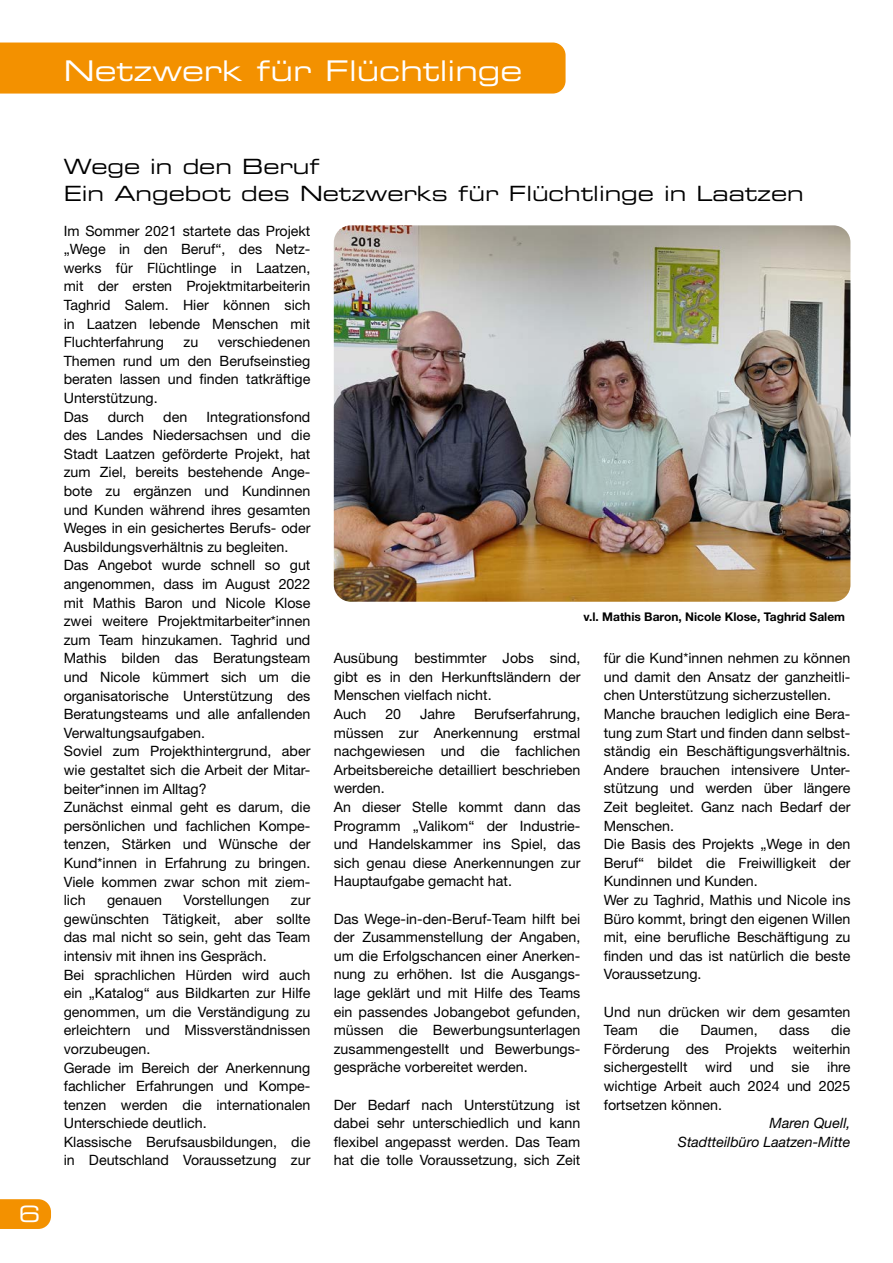
<style>
.page{position:relative;width:893px;height:1263px;background:#fff}
.page>*{position:absolute;margin:0;border:0;box-sizing:border-box;transform-origin:0 0}
.t1{font:28.5px "Eurostile Extended Two";color:#fff}
.t2{font:22.5px "Eurostile Extended Two";color:#fff}
.t3{font:21px/27px "Eurostile Extended Two";color:#000}
.t4{font:14.25px/18.6px "Helvetica Neue LT Std";color:#000}
.t5{font:italic 14.25px/18.6px "Helvetica Neue LT Std";color:#000;text-align:right}
.t6{font:700 12px "Helvetica Neue LT Std";color:#000}
</style>
<div class="page">
<svg style="left:0;top:1199px;width:51px;height:30px;background:#f3960d"></svg>
<div style="left:0;top:43px;width:566px;height:51px;background:#f39100"></div>
<img style="left:334px;top:225px;width:516px;height:377px">
<h1 class="t1" style="left:64px;top:51px;width:460px">Netzwerk für Flüchtlinge</h1>
<h2 class="t2" style="left:19px;top:1198px;width:23px">6</h2>
<h3 class="t3" style="left:64px;top:152px;width:742px">Wege in den Beruf<br>Ein Angebot des Netzwerks für Flüchtlinge in Laatzen</h3>
<p class="t4" style="left:64px;top:221px;width:248px;text-align:justify">Im Sommer 2021 startete das Projekt „Wege in den Beruf“, des Netz&shy;werks für Flüchtlinge in Laatzen, mit der ersten Projektmitarbeiterin Taghrid Salem. Hier können sich in Laatzen lebende Menschen mit Fluchterfahrung</p>
<p class="t4" style="left:64px;top:333px;width:248px;text-indent:154px">verschiedenen<br>Themen rund um den Berufseinstieg beraten lassen und finden tatkräftige<br>Unterstützung.<br>Das</p>
<p class="t4" style="left:184px;top:333px;width:16px">zu</p>
<p class="t4" style="left:64px;top:407px;width:248px;text-indent:143px">Integrationsfond des Landes Niedersachsen und die<br>Stadt Laatzen geförderte Projekt, hat zum Ziel, bereits bestehende Ange&shy;bote zu ergänzen und Kundinnen und Kunden während ihres gesamten<br>Weges in ein gesichertes Berufs- oder<br>Ausbildungsverhältnis zu begleiten.<br>Das Angebot wurde schnell so gut angenommen, dass im August 2022 mit Mathis Baron und Nicole Klose zwei weitere Projektmitarbeiter*innen zum Team hinzukamen. Taghrid und<br>Mathis bilden das Beratungsteam und Nicole kümmert sich um die organisatorische Unterstützung des<br>Beratungsteams und alle anfallenden<br>Verwaltungsaufgaben.<br>Soviel zum Projekthintergrund, aber wie gestaltet sich die Arbeit der Mitar&shy;beiter*innen im Alltag?<br>Zunächst einmal geht es darum, die persönlichen und fachlichen Kompe&shy;tenzen, Stärken und Wünsche der<br>Kund*innen in Erfahrung zu bringen.<br>Viele kommen zwar schon mit ziem&shy;lich</p>
<p class="t4" style="left:108px;top:407px;width:38px">durch</p>
<p class="t4" style="left:163px;top:407px;width:26px">den</p>
<p class="t6" style="left:584px;top:609px;width:263px">v.l. Mathis Baron, Nicole Klose, Taghrid Salem</p>
<p class="t4" style="left:604px;top:649px;width:248px">für die Kund*innen nehmen zu können und damit den Ansatz der ganzheitli&shy;chen Unterstützung sicherzustellen.<br>Manche brauchen lediglich eine Bera&shy;tung zum Start und finden dann selbst&shy;ständig ein Beschäftigungsverhältnis.<br>Andere brauchen intensivere Unter&shy;stützung und werden über längere Zeit begleitet. Ganz nach Bedarf der Menschen.<br>Die Basis des Projekts „Wege in den Beruf“ bildet die Freiwilligkeit der Kundinnen und Kunden.<br>Wer zu Taghrid, Mathis und Nicole ins Büro kommt, bringt den eigenen Willen mit, eine berufliche Beschäftigung zu finden und das ist natürlich die beste Voraussetzung.</p>
<p class="t4" style="left:604px;top:1002px;width:248px">Und nun drücken wir dem gesamten<br>Team</p>
<p class="t4" style="left:334px;top:649px;width:248px">Ausübung bestimmter Jobs sind, gibt es in den Herkunftsländern der<br>Menschen vielfach nicht.<br>Auch</p>
<p class="t4" style="left:334px;top:704px;width:248px;text-indent:140px">Berufserfahrung, müssen zur Anerkennung erstmal nachgewiesen und die fachlichen<br>Arbeitsbereiche detailliert beschrieben werden.<br>An dieser Stelle kommt dann das<br>Programm „Valikom“ der Industrie&shy;und Handelskammer ins Spiel, das sich genau diese Anerkennungen zur<br>Hauptaufgabe gemacht hat.</p>
<p class="t4" style="left:334px;top:909px;width:248px;text-align:justify">Das Wege-in-den-Beruf-Team hilft bei der Zusammenstellung der Angaben, um die Erfolgschancen einer Anerken&shy;nung zu erhöhen. Ist die Ausgangs&shy;lage geklärt und mit Hilfe des Teams ein passendes Jobangebot gefunden, müssen die Bewerbungsunterlagen zusammengestellt und Bewerbungs&shy;gespräche vorbereitet werden.</p>
<p class="t4" style="left:334px;top:1095px;width:248px;text-align:justify">Der Bedarf nach Unterstützung ist dabei sehr unterschiedlich und kann flexibel angepasst werden. Das Team hat die tolle Voraussetzung, sich Zeit</p>
<p class="t4" style="left:385px;top:704px;width:17px">20</p>
<p class="t4" style="left:420px;top:704px;width:37px">Jahre</p>
<p class="t4" style="left:107px;top:890px;width:56px">genauen</p>
<p class="t4" style="left:183px;top:890px;width:88px">Vorstellungen</p>
<p class="t4" style="left:64px;top:890px;width:248px;text-indent:227px">zur gewünschten Tätigkeit, aber sollte das mal nicht so sein, geht das Team intensiv mit ihnen ins Gespräch.<br>Bei sprachlichen Hürden wird auch ein „Katalog“ aus Bildkarten zur Hilfe genommen, um die Verständigung zu erleichtern und Missverständnissen vorzubeugen.<br>Gerade im Bereich der Anerkennung fachlicher Erfahrungen und Kompe&shy;tenzen werden die internationalen<br>Unterschiede deutlich.<br>Klassische Berufsausbildungen, die in Deutschland Voraussetzung zur</p>
<p class="t4" style="left:604px;top:1020px;width:248px;text-align:justify;text-indent:227px">die Förderung des Projekts weiterhin sichergestellt wird und sie ihre wichtige Arbeit auch 2024 und 2025 fortsetzen können.</p>
<p class="t5" style="left:678px;top:1113px;width:174px">Maren Quell,<br>Stadtteilbüro Laatzen-Mitte</p>
<p class="t4" style="left:659px;top:1020px;width:21px">die</p>
<p class="t4" style="left:700px;top:1020px;width:59px">Daumen,</p>
<p class="t4" style="left:779px;top:1020px;width:32px">dass</p>
</div>
